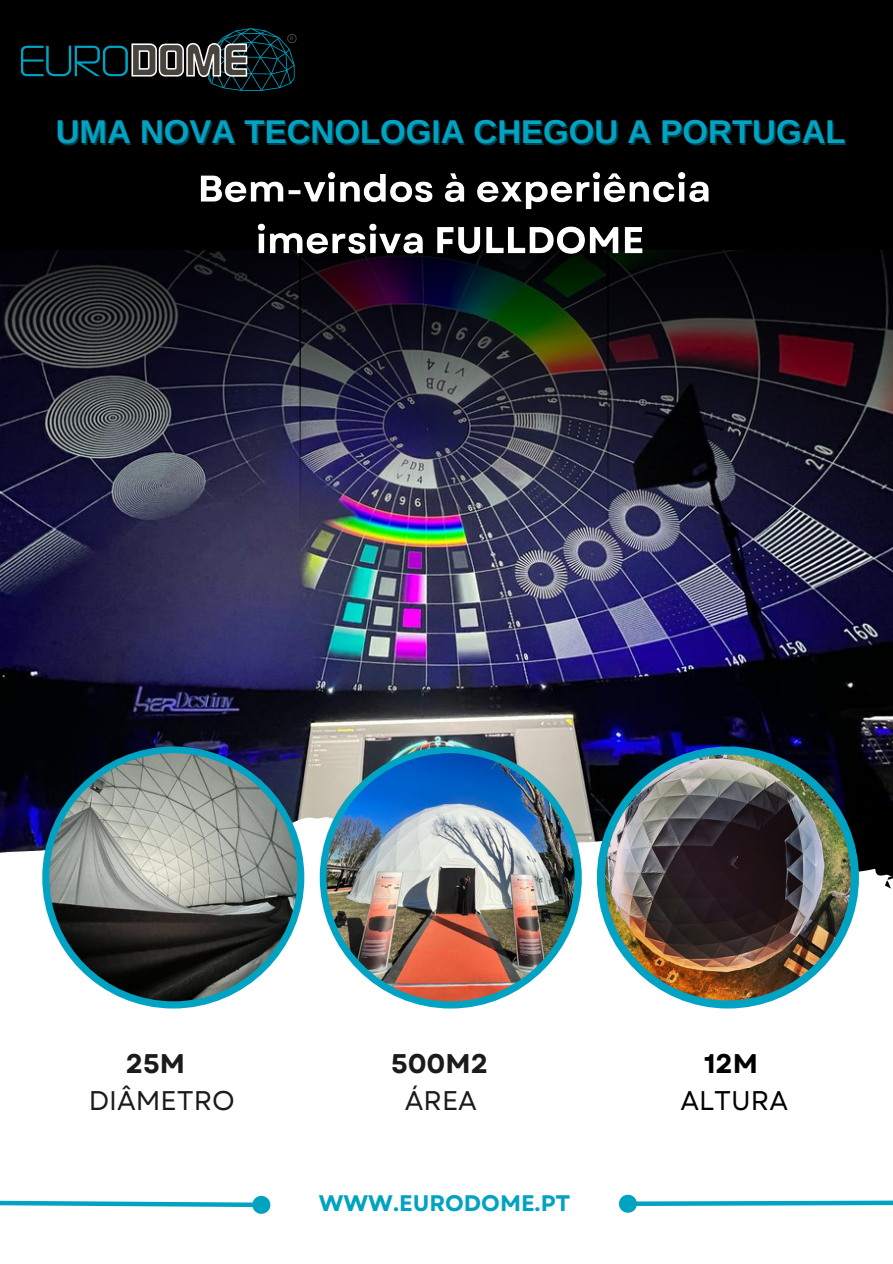
<style>
.page{position:relative;width:893px;height:1264px;background:#fff}
.page>*{position:absolute;margin:0;border:0;box-sizing:border-box;transform-origin:0 0}
.t1{font:700 33px "Arimo";color:#02a3c2}
.t2{font:27px "Garet";color:#1b1b1b}
.t3{font:700 27px "Garet";color:#1b1b1b}
.t4{font:27px "Garet";color:#000}
.t5{font:700 27px "Garet";color:#000}
.t6{font:700 22.5px "Garet";color:#02a3c2}
</style>
<div class="page">
<div style="left:0;top:0;width:892px;height:1262px;background:#000"></div>
<img style="left:0;top:507px;width:892px;height:276px">
<div style="left:0;top:783px;width:892px;height:479px;background:#fff"></div>
<svg style="left:886px;top:877px;width:6px;height:15px"></svg>
<svg style="left:42px;top:746px;width:262px;height:262px"></svg>
<svg style="left:320px;top:746px;width:261px;height:262px"></svg>
<img style="left:597px;top:746px;width:261px;height:262px">
<img style="left:49px;top:753px;width:248px;height:248px;border-radius:50%">
<img style="left:21px;top:28px;width:276px;height:63px">
<img style="left:326px;top:753px;width:248px;height:248px;border-radius:50%">
<svg style="left:0;top:250px;width:299px;height:257px"></svg>
<img style="left:299px;top:320px;width:308px;height:209px">
<svg style="left:607px;top:250px;width:285px;height:279px"></svg>
<svg style="left:0;top:1192px;width:273px;height:25px"></svg>
<svg style="left:615px;top:1191px;width:277px;height:24px"></svg>
<img style="left:188px;top:172px;width:532px;height:148px">
<p class="t1" style="left:56px;top:113px;width:791px">UMA NOVA TECNOLOGIA CHEGOU A PORTUGAL</p>
<p class="t3" style="left:126px;top:1043px;width:61px">25M</p>
<p class="t2" style="left:89px;top:1081px;width:148px">DIÂMETRO</p>
<p class="t3" style="left:391px;top:1043px;width:99px">500M2</p>
<p class="t2" style="left:405px;top:1081px;width:73px">ÁREA</p>
<p class="t6" style="left:318px;top:1187px;width:253px">WWW.EURODOME.PT</p>
<p class="t5" style="left:704px;top:1043px;width:56px">12M</p>
<p class="t4" style="left:680px;top:1081px;width:109px">ALTURA</p>
</div>
